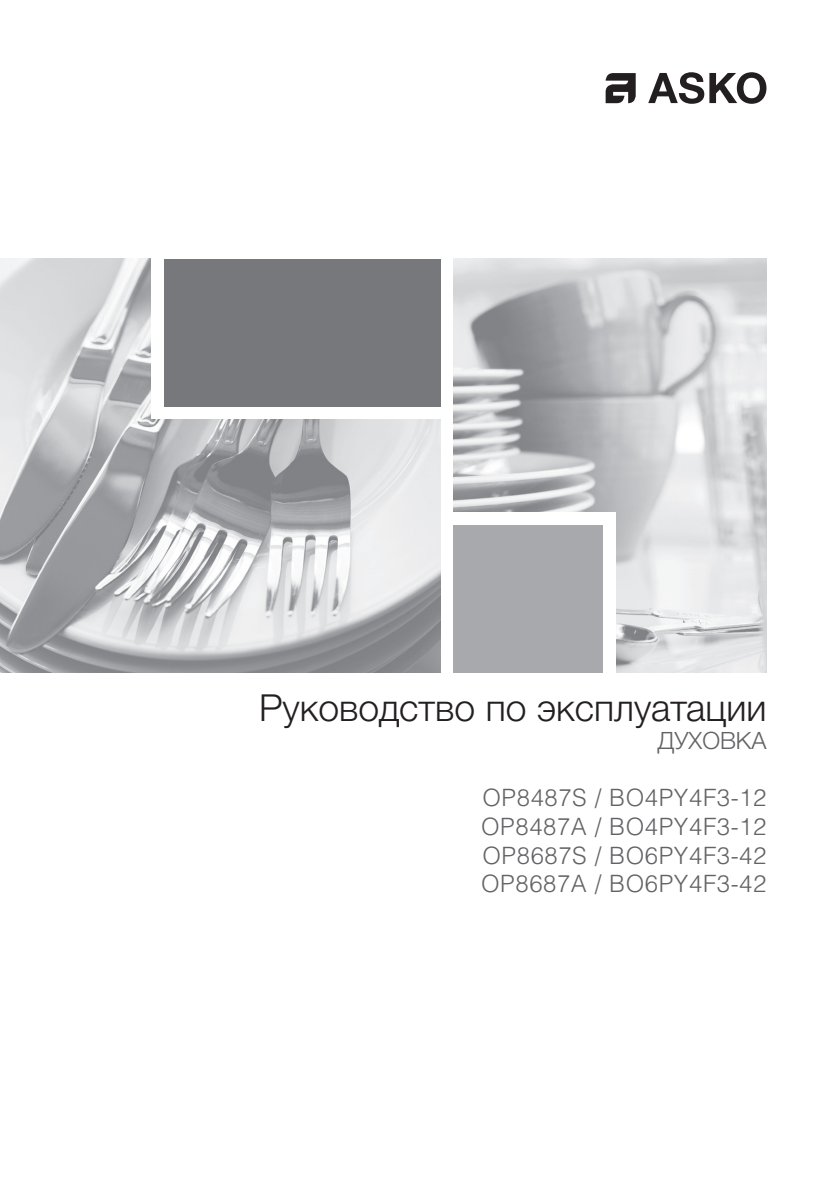
<style>
.page{position:relative;width:840px;height:1191px;background:#fff}
.page>*{position:absolute;margin:0;border:0;box-sizing:border-box;transform-origin:0 0}
.t1{font:300 37.2px "Helvetica Neue LTW1 G";color:#231f20}
.t2{font:300 23.8px/28.6px "Helvetica LT Std";letter-spacing:.025em;color:#636366;text-align:justify}
.t3{font:300 23.8px "Helvetica Neue LTW1 G";color:#636366}
</style>
<div class="page">
<img style="left:0;top:258px;width:440px;height:415px">
<img style="left:453px;top:258px;width:313px;height:415px">
<div style="left:151px;top:258px;width:298px;height:161px;background:#fff"></div>
<div style="left:443px;top:512px;width:172px;height:161px;background:#fff"></div>
<div style="left:453px;top:525px;width:149px;height:148px;background:#a8a9ad"></div>
<div style="left:164px;top:258px;width:276px;height:148px;background:#76787b"></div>
<svg style="left:605px;top:72px;width:161px;height:32px"></svg>
<h1 class="t1" style="left:259px;top:686px;width:508px">Руководство по эксплуатации</h1>
<p class="t3" style="left:657px;top:727px;width:110px">ДУХОВКА</p>
<p class="t2" style="left:481px;top:784px;width:287px">OP8487S / BO4PY4F3-12<br>OP8487A / BO4PY4F3-12<br>OP8687S / BO6PY4F3-42<br>OP8687A / BO6PY4F3-42</p>
</div>
